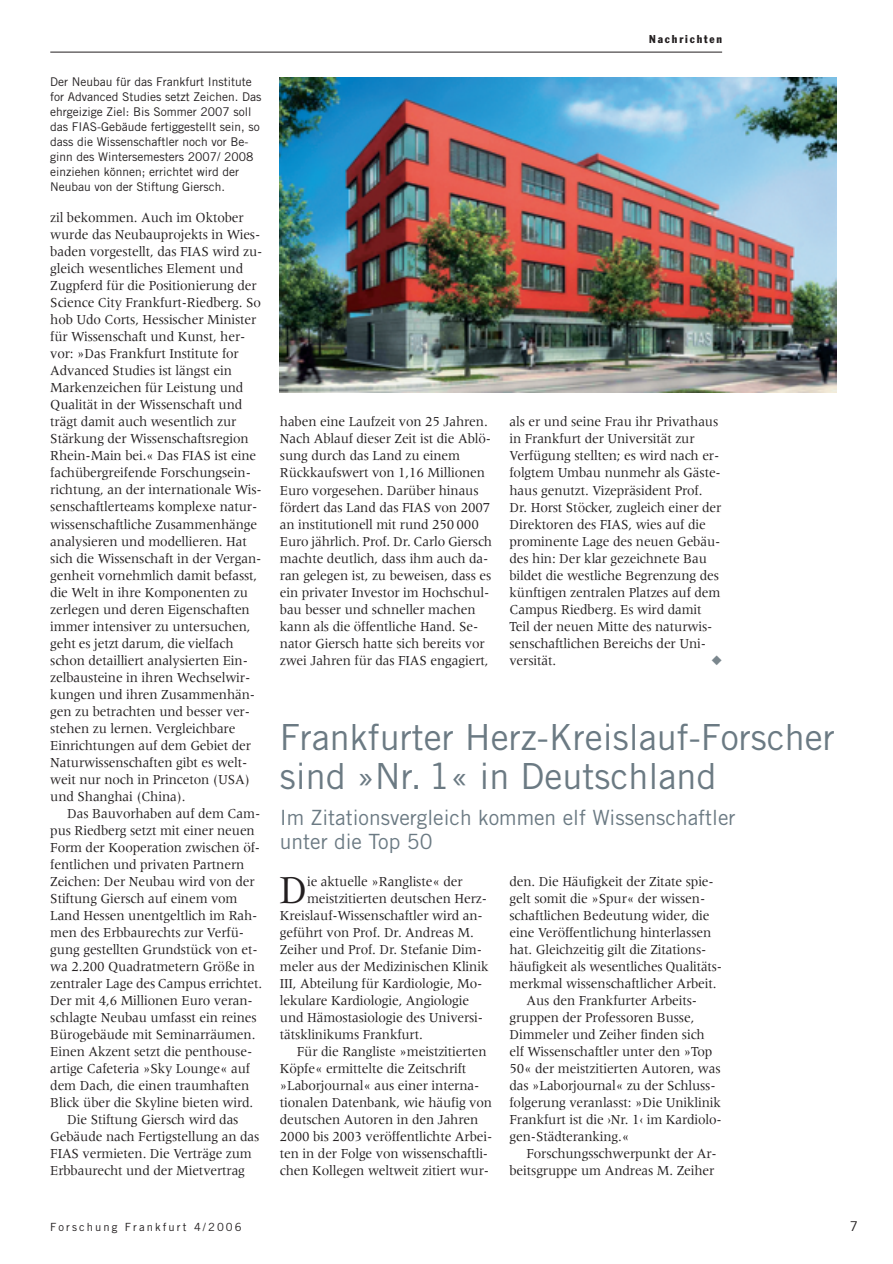
<style>
.page{position:relative;width:893px;height:1264px;background:#fff}
.page>*{position:absolute;margin:0;border:0;box-sizing:border-box;transform-origin:0 0}
.t1{font:41.1px "Meridien";color:#231f20;scale:.95 1}
.t2{font:36px/39px "Trade Gothic";color:#6b7a83}
.t3{font:21px/24px "Trade Gothic";color:#6b7a83}
.t4{font:14.25px/17px "Meridien";letter-spacing:-.01em;color:#231f20;scale:.95 1}
.t5{font:14.25px "Meridien";letter-spacing:-.01em;color:#231f20;scale:.93 1}
.t6{font:13.5px "Trade Gothic";color:#231f20}
.t7{font:12px/14.9px "Trade Gothic";color:#231f20}
.t8{font:11.25px "Trade Gothic";letter-spacing:.185em;color:#231f20}
.t9{font:condensed 11.25px "Franklin Gothic";letter-spacing:.16em;color:#231f20}
</style>
<div class="page">
<img style="left:50px;top:51px;width:787px;height:342px">
<p class="t7" style="left:50px;top:76px;width:213px">Der Neubau für das Frankfurt Institute for Advanced Studies setzt Zeichen. Das ehrgeizige Ziel: Bis Sommer 2007 soll das FIAS-Gebäude fertiggestellt sein, so dass die Wissenschaftler noch vor Be&shy;ginn des Wintersemesters 2007/ 2008 einziehen können; errichtet wird der Neubau von der Stiftung Giersch.</p>
<p class="t4" style="left:50px;top:210px;width:225px">zil bekommen. Auch im Oktober wurde das Neubauprojekts in Wies&shy;baden vorgestellt, das FIAS wird zu&shy;gleich wesentliches Element und Zugpferd für die Positionierung der Science City Frankfurt-Riedberg. So hob Udo Corts, Hessischer Minister für Wissenschaft und Kunst, her&shy;vor: »Das Frankfurt Institute for Advanced Studies ist längst ein Markenzeichen für Leistung und Qualität in der Wissenschaft und trägt damit auch wesentlich zur Stärkung der Wissenschaftsregion Rhein-Main bei.« Das FIAS ist eine fachübergreifende Forschungsein&shy;richtung, an der internationale Wis&shy;senschaftlerteams komplexe natur&shy;wissenschaftliche Zusammenhänge analysieren und modellieren. Hat sich die Wissenschaft in der Vergan&shy;genheit vornehmlich damit befasst, die Welt in ihre Komponenten zu zerlegen und deren Eigenschaften immer intensiver zu untersuchen, geht es jetzt darum, die vielfach schon detailliert analysierten Ein&shy;zelbausteine in ihren Wechselwir&shy;kungen und ihren Zusammenhän&shy;gen zu betrachten und besser ver&shy;stehen zu lernen. Vergleichbare Einrichtungen auf dem Gebiet der Naturwissenschaften gibt es welt&shy;weit nur noch in Princeton (USA) und Shanghai (China).</p>
<p class="t4" style="left:67px;top:805px;width:205px">Das Bauvorhaben auf dem Cam-</p>
<p class="t4" style="left:50px;top:822px;width:217px">pus Riedberg setzt mit einer neuen</p>
<p class="t4" style="left:50px;top:839px;width:222px">Form der Kooperation zwischen öf-</p>
<p class="t4" style="left:50px;top:856px;width:206px">fentlichen und privaten Partnern</p>
<p class="t4" style="left:50px;top:874px;width:217px">Zeichen: Der Neubau wird von der</p>
<p class="t4" style="left:50px;top:891px;width:199px">Stiftung Giersch auf einem vom</p>
<p class="t4" style="left:50px;top:908px;width:220px">Land Hessen unentgeltlich im Rah-</p>
<p class="t4" style="left:50px;top:925px;width:205px">men des Erbbaurechts zur Verfü-</p>
<p class="t4" style="left:50px;top:942px;width:220px">gung gestellten Grundstück von et-</p>
<p class="t4" style="left:50px;top:959px;width:217px">wa 2.200 Quadratmetern Größe in</p>
<p class="t4" style="left:50px;top:976px;width:225px">zentraler Lage des Campus errichtet.</p>
<p class="t4" style="left:50px;top:993px;width:215px">Der mit 4,6 Millionen Euro veran-</p>
<p class="t4" style="left:50px;top:1010px;width:219px">schlagte Neubau umfasst ein reines</p>
<p class="t4" style="left:50px;top:1027px;width:217px">Bürogebäude mit Seminarräumen.</p>
<p class="t4" style="left:50px;top:1044px;width:214px">Einen Akzent setzt die penthouse-</p>
<p class="t4" style="left:50px;top:1061px;width:212px">artige Cafeteria »Sky Lounge« auf</p>
<p class="t4" style="left:50px;top:1078px;width:211px">dem Dach, die einen traumhaften</p>
<p class="t4" style="left:50px;top:1095px;width:215px">Blick über die Skyline bieten wird.</p>
<p class="t4" style="left:67px;top:1112px;width:182px">Die Stiftung Giersch wird das</p>
<p class="t4" style="left:50px;top:1129px;width:222px">Gebäude nach Fertigstellung an das</p>
<p class="t4" style="left:50px;top:1146px;width:214px">FIAS vermieten. Die Verträge zum</p>
<p class="t4" style="left:50px;top:1163px;width:207px">Erbbaurecht und der Mietvertrag</p>
<p class="t9" style="left:649px;top:35px;width:74px">Nachrichten</p>
<p class="t4" style="left:280px;top:414px;width:225px">haben eine Laufzeit von 25 Jahren.<br>Nach Ablauf dieser Zeit ist die Ablö&shy;sung durch das Land zu einem Rückkaufswert von 1,16 Millionen Euro vorgesehen. Darüber hinaus fördert das Land das FIAS von 2007 an institutionell mit rund 250 000<br>Euro jährlich. Prof. Dr. Carlo Giersch machte deutlich, dass ihm auch da&shy;ran gelegen ist, zu beweisen, dass es ein privater Investor im Hochschul&shy;bau besser und schneller machen kann als die öffentliche Hand. Se&shy;nator Giersch hatte sich bereits vor zwei Jahren für das FIAS engagiert,</p>
<p class="t4" style="left:510px;top:414px;width:225px">als er und seine Frau ihr Privathaus in Frankfurt der Universität zur<br>Verfügung stellten; es wird nach er&shy;folgtem Umbau nunmehr als Gäste&shy;haus genutzt. Vizepräsident Prof.<br>Dr. Horst Stöcker, zugleich einer der<br>Direktoren des FIAS, wies auf die prominente Lage des neuen Gebäu&shy;des hin: Der klar gezeichnete Bau bildet die westliche Begrenzung des künftigen zentralen Platzes auf dem<br>Campus Riedberg. Es wird damit<br>Teil der neuen Mitte des naturwis&shy;senschaftlichen Bereichs der Uni&shy;versität.</p>
<h2 class="t2" style="left:280px;top:721px;width:556px">Frankfurter Herz-Kreislauf-Forscher sind »Nr. 1« in Deutschland</h2>
<h3 class="t3" style="left:280px;top:807px;width:457px">Im Zitationsvergleich kommen elf Wissenschaftler unter die Top 50</h3>
<h1 class="t1" style="left:279px;top:873px;width:31px">D</h1>
<p class="t4" style="left:307px;top:873px;width:165px">ie aktuelle »Rangliste« der</p>
<p class="t4" style="left:510px;top:873px;width:217px">den. Die Häufigkeit der Zitate spie-</p>
<p class="t4" style="left:510px;top:891px;width:208px">gelt somit die »Spur« der wissen-</p>
<p class="t4" style="left:510px;top:908px;width:212px">schaftlichen Bedeutung wider, die</p>
<p class="t4" style="left:510px;top:925px;width:214px">eine Veröffentlichung hinterlassen</p>
<p class="t4" style="left:510px;top:942px;width:209px">hat. Gleichzeitig gilt die Zitations-</p>
<p class="t5" style="left:510px;top:960px;width:230px">häufigkeit als wesentliches Qualitäts-</p>
<p class="t4" style="left:510px;top:976px;width:219px">merkmal wissenschaftlicher Arbeit.</p>
<p class="t4" style="left:527px;top:993px;width:181px">Aus den Frankfurter Arbeits-</p>
<p class="t4" style="left:510px;top:1010px;width:196px">gruppen der Professoren Busse,</p>
<p class="t4" style="left:510px;top:1027px;width:207px">Dimmeler und Zeiher finden sich</p>
<p class="t4" style="left:510px;top:1044px;width:215px">elf Wissenschaftler unter den »Top</p>
<p class="t4" style="left:510px;top:1061px;width:224px">50« der meistzitierten Autoren, was</p>
<p class="t4" style="left:510px;top:1078px;width:218px">das »Laborjournal« zu der Schluss-</p>
<p class="t4" style="left:510px;top:1095px;width:224px">folgerung veranlasst: »Die Uniklinik</p>
<p class="t4" style="left:510px;top:1112px;width:225px">Frankfurt ist die ›Nr. 1‹ im Kardiolo-</p>
<p class="t4" style="left:510px;top:1129px;width:128px">gen-Städteranking.«</p>
<p class="t4" style="left:527px;top:1146px;width:202px">Forschungsschwerpunkt der Ar-</p>
<p class="t4" style="left:510px;top:1163px;width:217px">beitsgruppe um Andreas M. Zeiher</p>
<p class="t4" style="left:307px;top:890px;width:191px">meistzitierten deutschen Herz-</p>
<p class="t4" style="left:280px;top:908px;width:215px">Kreislauf-Wissenschaftler wird an-</p>
<p class="t4" style="left:280px;top:925px;width:206px">geführt von Prof. Dr. Andreas M.</p>
<p class="t4" style="left:280px;top:942px;width:214px">Zeiher und Prof. Dr. Stefanie Dim-</p>
<p class="t4" style="left:280px;top:959px;width:221px">meler aus der Medizinischen Klinik</p>
<p class="t4" style="left:280px;top:976px;width:215px">III, Abteilung für Kardiologie, Mo-</p>
<p class="t4" style="left:280px;top:993px;width:201px">lekulare Kardiologie, Angiologie</p>
<p class="t4" style="left:280px;top:1010px;width:215px">und Hämostasiologie des Universi-</p>
<p class="t4" style="left:280px;top:1027px;width:152px">tätsklinikums Frankfurt.</p>
<p class="t4" style="left:297px;top:1044px;width:201px">Für die Rangliste »meistzitierten</p>
<p class="t4" style="left:280px;top:1061px;width:198px">Köpfe« ermittelte die Zeitschrift</p>
<p class="t4" style="left:280px;top:1078px;width:212px">»Laborjournal« aus einer interna-</p>
<p class="t4" style="left:280px;top:1095px;width:225px">tionalen Datenbank, wie häufig von</p>
<p class="t4" style="left:280px;top:1112px;width:210px">deutschen Autoren in den Jahren</p>
<p class="t4" style="left:280px;top:1129px;width:225px">2000 bis 2003 veröffentlichte Arbei-</p>
<p class="t4" style="left:280px;top:1146px;width:221px">ten in der Folge von wissenschaftli-</p>
<p class="t4" style="left:280px;top:1163px;width:222px">chen Kollegen weltweit zitiert wur-</p>
<p class="t8" style="left:50px;top:1222px;width:193px">Forschung Frankfurt 4/2006</p>
<p class="t6" style="left:850px;top:1221px;width:10px">7</p>
</div>
